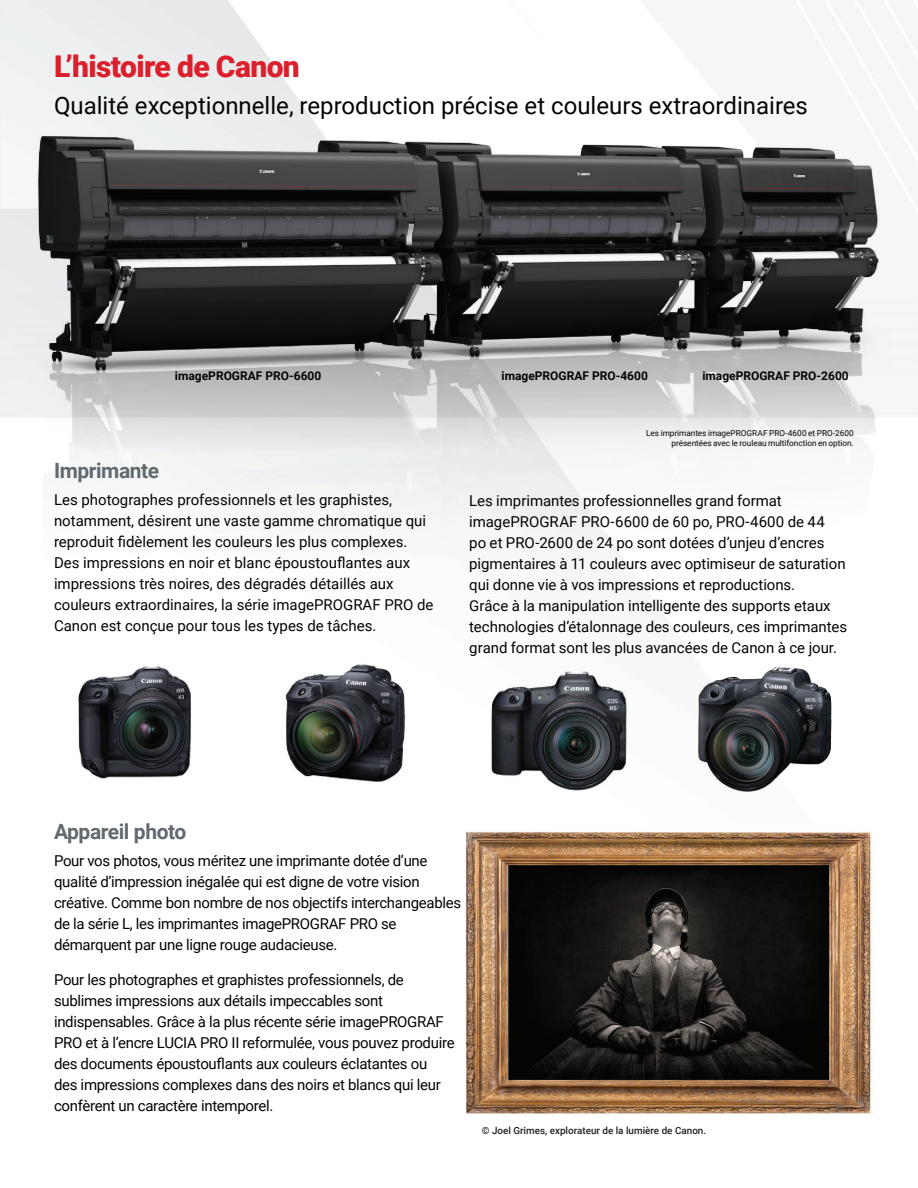
<style>
.page{position:relative;width:918px;height:1188px;background:#fff}
.page>*{position:absolute;margin:0;border:0;box-sizing:border-box;transform-origin:0 0}
.t1{font:900 30px "Roboto";letter-spacing:-.02em;color:#dc1f2c}
.t2{font:24px "Roboto";color:#040503}
.t3{font:700 21px "Roboto";letter-spacing:-.02em;color:#62696f}
.t4{font:15px/21px "Roboto";letter-spacing:-.01em;color:#040503}
.t5{font:700 12px "Roboto";color:#040503}
.t6{font:500 9.9px "Roboto";color:#231f20}
.t7{font:8.25px/10.8px "Roboto";letter-spacing:-.005em;color:#040503;text-align:right}
</style>
<div class="page">
<img style="left:0;top:0;width:918px;height:1114px">
<h1 class="t1" style="left:54px;top:45px;width:247px">L’histoire de Canon</h1>
<h2 class="t2" style="left:54px;top:89px;width:756px">Qualité exceptionnelle, reproduction précise et couleurs extraordinaires</h2>
<p class="t5" style="left:175px;top:367px;width:148px">imagePROGRAF PRO-6600</p>
<p class="t5" style="left:502px;top:367px;width:148px">imagePROGRAF PRO-4600</p>
<p class="t5" style="left:702px;top:367px;width:148px">imagePROGRAF PRO-2600</p>
<h3 class="t3" style="left:54px;top:456px;width:107px">Imprimante</h3>
<p class="t4" style="left:54px;top:489px;width:381px">Les photographes professionnels et les graphistes, notamment, désirent une vaste gamme chromatique qui reproduit fidèlement les couleurs les plus complexes.<br>Des impressions en noir et blanc époustouflantes aux impressions très noires, des dégradés détaillés aux couleurs extraordinaires, la série imagePROGRAF PRO de Canon est conçue pour tous les types de tâches.</p>
<p class="t7" style="left:646px;top:427px;width:209px">Les imprimantes imagePROGRAF PRO-4600 et PRO-2600 présentées avec le rouleau multifonction en option.</p>
<p class="t4" style="left:469px;top:490px;width:379px">Les imprimantes professionnelles grand format imagePROGRAF PRO-6600 de 60 po, PRO-4600 de 44<br>po et PRO-2600 de 24 po sont dotées d’unjeu d’encres pigmentaires à 11 couleurs avec optimiseur de saturation qui donne vie à vos impressions et reproductions.<br>Grâce à la manipulation intelligente des supports etaux technologies d’étalonnage des couleurs, ces imprimantes grand format sont les plus avancées de Canon à ce jour.</p>
<h3 class="t3" style="left:54px;top:816px;width:134px">Appareil photo</h3>
<p class="t4" style="left:54px;top:850px;width:409px">Pour vos photos, vous méritez une imprimante dotée d’une qualité d’impression inégalée qui est digne de votre vision créative. Comme bon nombre de nos objectifs interchangeables de la série L, les imprimantes imagePROGRAF PRO se démarquent par une ligne rouge audacieuse.</p>
<p class="t4" style="left:54px;top:968px;width:402px">Pour les photographes et graphistes professionnels, de sublimes impressions aux détails impeccables sont indispensables. Grâce à la plus récente série imagePROGRAF PRO et à l’encre LUCIA PRO II reformulée, vous pouvez produire des documents époustouflants aux couleurs éclatantes ou<br>des impressions complexes dans des noirs et blancs qui leur confèrent un caractère intemporel.</p>
<p class="t6" style="left:482px;top:1124px;width:226px">© Joel Grimes, explorateur de la lumière de Canon.</p>
</div>
